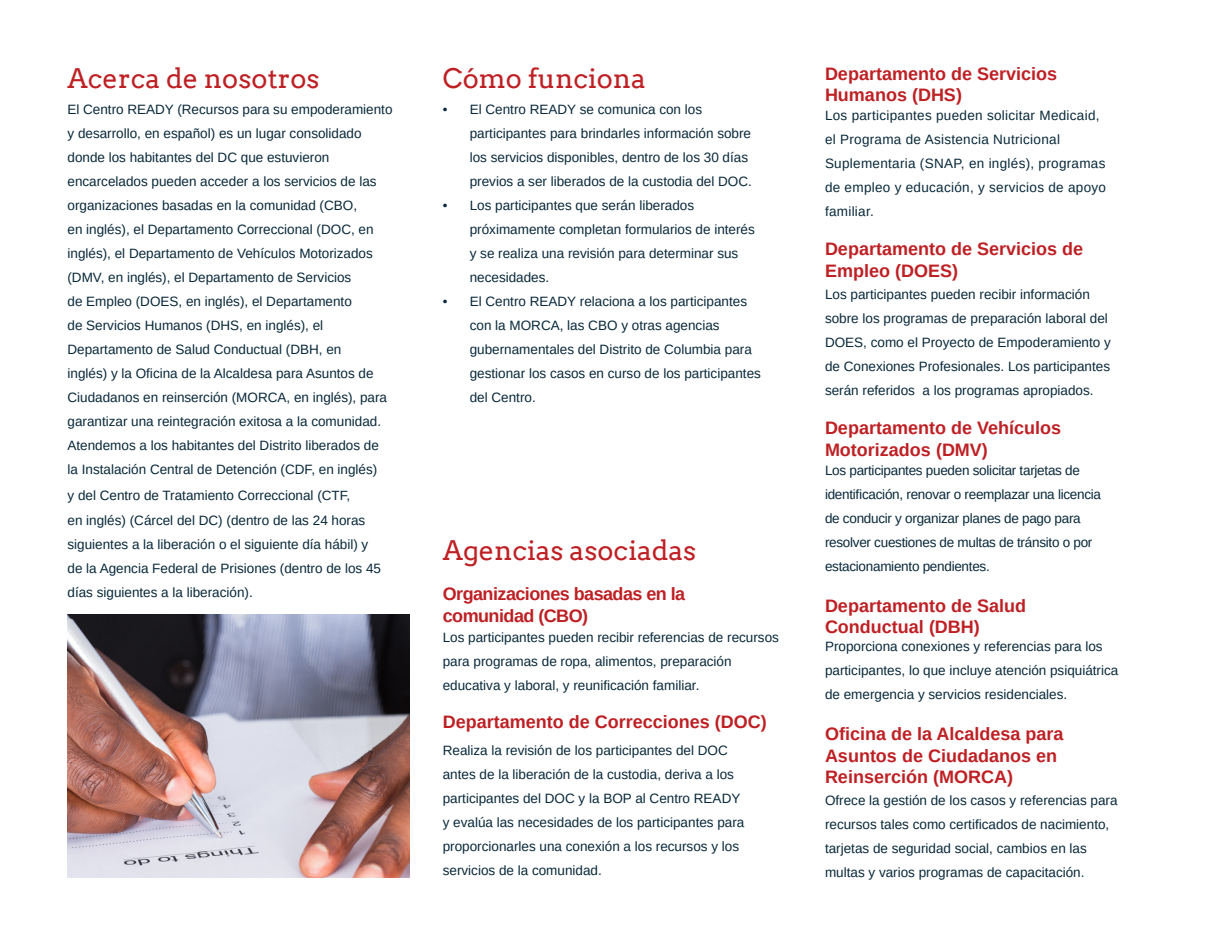
<style>
.page{position:relative;width:1215px;height:945px;background:#fff}
.page>*{position:absolute;margin:0;border:0;box-sizing:border-box;transform-origin:0 0}
.t1{font:27px "Arvo";color:#be2024}
.t2{font:700 18px/21.6px "Arimo";color:#be2024}
.t3{font:700 18px/21.6px "Arimo";letter-spacing:-.03em;color:#be2024}
.t4{font:13.5px/24px "Arimo";color:#082839}
.t5{font:13.5px/24px "Arimo";letter-spacing:-.02em;color:#082839}
.t6{font:13.5px/24px "Arimo";letter-spacing:.02em;color:#082839}
.s1{font-size:13.35px}
</style>
<div class="page">
<img style="left:68px;top:614px;width:342px;height:264px">
<p class="t1" style="left:68px;top:62px;width:254px">Acerca de nosotros</p>
<p class="t4" style="left:68px;top:97px;width:327px">El Centro READY (Recursos para su empoderamiento y desarrollo, en español) es un lugar consolidado donde los habitantes del DC que estuvieron encarcelados pueden acceder a los servicios de las organizaciones basadas en la comunidad (CBO,<br>en inglés), el Departamento Correccional (DOC, en inglés), el Departamento de Vehículos Motorizados (DMV, en inglés), el Departamento de Servicios<br>de Empleo (DOES, en inglés), el Departamento<br>de Servicios Humanos (DHS, en inglés), el Departamento de Salud Conductual (DBH, en<br>inglés) y la Oficina de la Alcaldesa para Asuntos de Ciudadanos en reinserción (MORCA, en inglés), para garantizar una reintegración exitosa a la comunidad.<br>Atendemos a los habitantes del Distrito liberados de la Instalación Central de Detención (CDF, en inglés)</p>
<p class="t4" style="left:68px;top:482px;width:299px;line-height:25.5px">y del Centro de Tratamiento Correccional <span class="s1">(CTF, </span>en inglés<span class="s1">) (</span>Cárcel del DC) (dentro de las 24 horas</p>
<p class="t4" style="left:68px;top:532px;width:315px">siguientes a la liberación o el siguiente día hábil) y de la Agencia Federal de Prisiones (dentro de los 45 días siguientes a la liberación).</p>
<p class="t1" style="left:443px;top:62px;width:205px">Cómo funciona</p>
<p class="t4" style="left:470px;top:97px;width:284px;text-indent:-27px">• El Centro READY se comunica con los participantes para brindarles información sobre los servicios disponibles, dentro de los 30 días previos a ser liberados de la custodia del DOC.</p>
<p class="t4" style="left:470px;top:193px;width:287px;text-indent:-27px">• Los participantes que serán liberados próximamente completan formularios de interés y se realiza una revisión para determinar sus necesidades.</p>
<p class="t4" style="left:470px;top:289px;width:293px;text-indent:-27px">• El Centro READY relaciona a los participantes con la MORCA, las CBO y otras agencias gubernamentales del Distrito de Columbia para gestionar los casos en curso de los participantes del Centro.</p>
<p class="t1" style="left:443px;top:534px;width:255px">Agencias asociadas</p>
<p class="t3" style="left:443px;top:583px;width:244px">Organizaciones basadas en la comunidad (CBO)</p>
<p class="t4" style="left:443px;top:626px;width:338px">Los participantes pueden recibir referencias de recursos para programas de ropa, alimentos, preparación educativa y laboral, y reunificación familiar.</p>
<p class="t2" style="left:443px;top:712px;width:326px">Departamento de Correcciones (DOC)</p>
<p class="t4" style="left:443px;top:739px;width:303px">Realiza la revisión de los participantes del DOC antes de la liberación de la custodia, deriva a los participantes del DOC y la BOP al Centro READY y evalúa las necesidades de los participantes para proporcionarles una conexión a los recursos y los servicios de la comunidad.</p>
<p class="t2" style="left:825px;top:63px;width:234px">Departamento de Servicios<br>Humanos (DHS)</p>
<p class="t6" style="left:825px;top:104px;width:283px">Los participantes pueden solicitar Medicaid, el Programa de Asistencia Nutricional Suplementaria (SNAP, en inglés), programas de empleo y educación, y servicios de apoyo familiar.</p>
<p class="t2" style="left:825px;top:239px;width:260px">Departamento de Servicios de<br>Empleo (DOES)</p>
<p class="t4" style="left:825px;top:282px;width:287px">Los participantes pueden recibir información sobre los programas de preparación laboral del DOES, como el Proyecto de Empoderamiento y de Conexiones Profesionales. Los participantes serán referidos a los programas apropiados.</p>
<p class="t2" style="left:825px;top:417px;width:238px">Departamento de Vehículos<br>Motorizados (DMV)</p>
<p class="t5" style="left:825px;top:459px;width:278px">Los participantes pueden solicitar tarjetas de identificación, renovar o reemplazar una licencia de conducir y organizar planes de pago para resolver cuestiones de multas de tránsito o por estacionamiento pendientes.</p>
<p class="t2" style="left:825px;top:595px;width:203px">Departamento de Salud</p>
<p class="t2" style="left:825px;top:617px;width:156px">Conductual (DBH)</p>
<p class="t4" style="left:825px;top:635px;width:295px">Proporciona conexiones y referencias para los participantes, lo que incluye atención psiquiátrica de emergencia y servicios residenciales.</p>
<p class="t2" style="left:825px;top:723px;width:240px">Oficina de la Alcaldesa para<br>Asuntos de Ciudadanos en<br>Reinserción (MORCA)</p>
<p class="t4" style="left:825px;top:788px;width:294px">Ofrece la gestión de los casos y referencias para recursos tales como certificados de nacimiento, tarjetas de seguridad social, cambios en las multas y varios programas de capacitación.</p>
</div>
